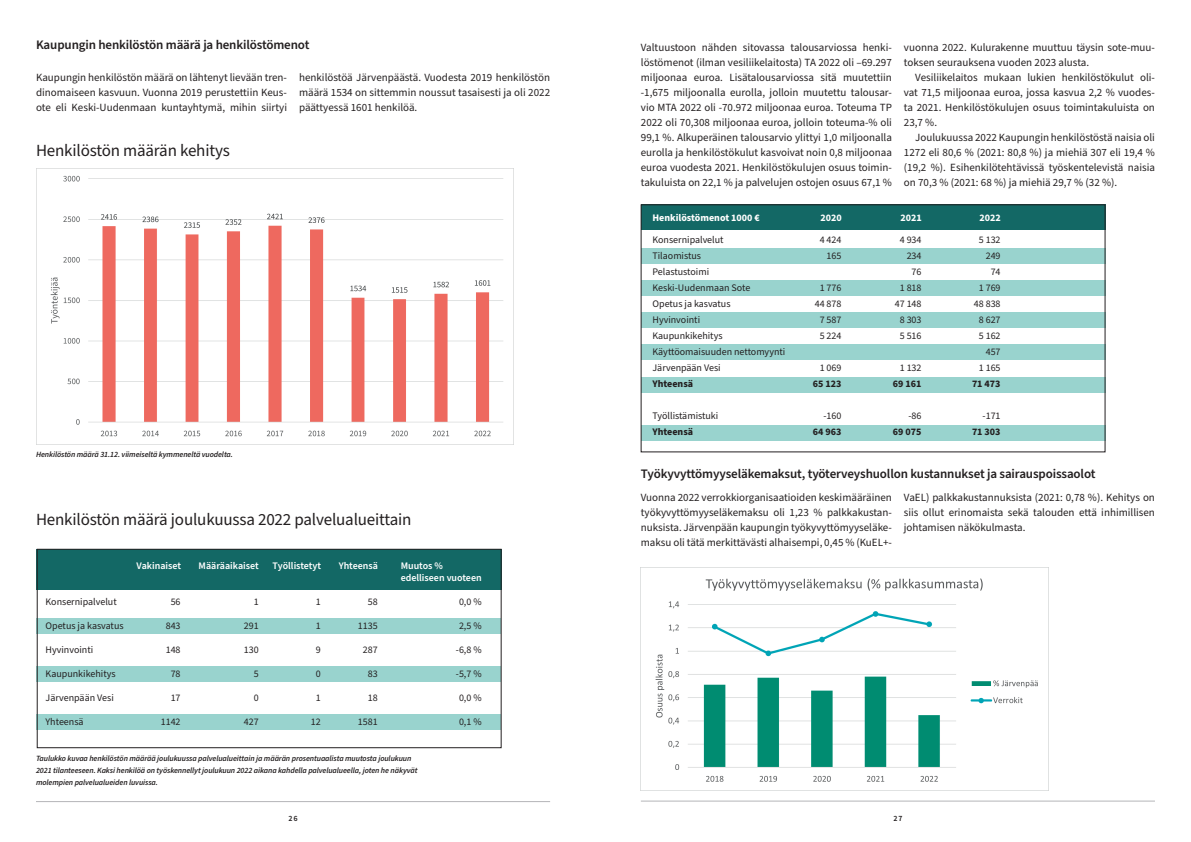
<style>
.page{position:relative;width:1191px;height:842px;background:#fff}
.page>*{position:absolute;margin:0;border:0;box-sizing:border-box;transform-origin:0 0}
.t1{font:17px "Source Sans Pro";letter-spacing:-.01em;color:#231f20}
.t2{font:600 13px "Source Sans Pro";letter-spacing:-.01em;color:#231f20}
.t3{font:11px/15px "Source Sans Pro";color:#231f20;text-align:justify}
.t4{font:10px "Source Sans Pro";color:#231f20}
.t5{font:600 10px/12px "Source Sans Pro";color:#fff}
.t6{font:700 10px "Source Sans Pro";color:#231f20}
.t7{font:700 10px "Source Sans Pro";color:#fff}
.t8{font:italic 600 8px/12px "Source Sans Pro";letter-spacing:-.01em;color:#231f20}
.t9{font:600 8px "Source Sans Pro";color:#231f20}
</style>
<div class="page">
<hr style="left:36px;top:801px;width:514px;height:1px;background:#b4b5b8">
<hr style="left:641px;top:801px;width:514px;height:1px;background:#b4b5b8">
<div style="left:36px;top:549px;width:465px;height:41px;background:#136865"></div>
<div style="left:37px;top:714px;width:464px;height:15px;background:#99d3ce"></div>
<div style="left:37px;top:667px;width:464px;height:15px;background:#99d3ce"></div>
<div style="left:37px;top:618px;width:464px;height:16px;background:#99d3ce"></div>
<div style="left:37px;top:549px;width:464px;height:199px;border:1px solid #231f20"></div>
<div style="left:641px;top:205px;width:464px;height:25px;background:#136865"></div>
<div style="left:641px;top:249px;width:464px;height:15px;background:#99d3ce"></div>
<div style="left:641px;top:377px;width:464px;height:15px;background:#99d3ce"></div>
<div style="left:641px;top:425px;width:464px;height:15px;background:#99d3ce"></div>
<div style="left:641px;top:345px;width:464px;height:15px;background:#99d3ce"></div>
<div style="left:641px;top:312px;width:464px;height:16px;background:#99d3ce"></div>
<div style="left:641px;top:280px;width:464px;height:15px;background:#99d3ce"></div>
<div style="left:641px;top:205px;width:464px;height:247px;border:1px solid #231f20"></div>
<img style="left:641px;top:567px;width:407px;height:224px">
<img style="left:36px;top:168px;width:477px;height:277px">
<p class="t2" style="left:36px;top:36px;width:275px">Kaupungin henkilöstön määrä ja henkilöstömenot</p>
<p class="t3" style="left:36px;top:70px;width:252px">Kaupungin henkilöstön määrä on lähtenyt lievään tren&shy;dinomaiseen kasvuun. Vuonna 2019 perustettiin Keus&shy;ote eli Keski-Uudenmaan kuntayhtymä, mihin siirtyi</p>
<p class="t3" style="left:299px;top:70px;width:252px">henkilöstöä Järvenpäästä. Vuodesta 2019 henkilöstön määrä 1534 on sittemmin noussut tasaisesti ja oli 2022 päättyessä 1601 henkilöä.</p>
<h1 class="t1" style="left:36px;top:139px;width:195px">Henkilöstön määrän kehitys</h1>
<p class="t8" style="left:36px;top:448px;width:198px">Henkilöstön määrä 31.12. viimeiseltä kymmeneltä vuodelta.</p>
<h1 class="t1" style="left:36px;top:508px;width:377px">Henkilöstön määrä joulukuussa 2022 palvelualueittain</h1>
<p class="t5" style="left:137px;top:560px;width:46px">Vakinaiset</p>
<p class="t5" style="left:199px;top:560px;width:62px">Määräaikaiset</p>
<p class="t5" style="left:273px;top:560px;width:50px">Työllistetyt</p>
<p class="t5" style="left:339px;top:560px;width:41px">Yhteensä</p>
<p class="t5" style="left:401px;top:560px;width:83px">Muutos % edelliseen vuoteen</p>
<p class="t4" style="left:46px;top:595px;width:73px">Konsernipalvelut</p>
<p class="t4" style="left:171px;top:595px;width:11px">56</p>
<p class="t4" style="left:254px;top:595px;width:6px">1</p>
<p class="t4" style="left:316px;top:595px;width:6px">1</p>
<p class="t4" style="left:368px;top:595px;width:11px">58</p>
<p class="t4" style="left:459px;top:595px;width:24px">0,0 %</p>
<p class="t4" style="left:46px;top:619px;width:80px">Opetus ja kasvatus</p>
<p class="t4" style="left:166px;top:619px;width:16px">843</p>
<p class="t4" style="left:244px;top:619px;width:16px">291</p>
<p class="t4" style="left:316px;top:619px;width:6px">1</p>
<p class="t4" style="left:358px;top:619px;width:21px">1135</p>
<p class="t4" style="left:459px;top:619px;width:24px">2,5 %</p>
<p class="t4" style="left:46px;top:643px;width:49px">Hyvinvointi</p>
<p class="t4" style="left:166px;top:643px;width:16px">148</p>
<p class="t4" style="left:244px;top:643px;width:16px">130</p>
<p class="t4" style="left:316px;top:643px;width:6px">9</p>
<p class="t4" style="left:363px;top:643px;width:16px">287</p>
<p class="t4" style="left:456px;top:643px;width:27px">-6,8 %</p>
<p class="t4" style="left:46px;top:667px;width:72px">Kaupunkikehitys</p>
<p class="t4" style="left:171px;top:667px;width:11px">78</p>
<p class="t4" style="left:254px;top:667px;width:6px">5</p>
<p class="t4" style="left:316px;top:667px;width:6px">0</p>
<p class="t4" style="left:368px;top:667px;width:11px">83</p>
<p class="t4" style="left:456px;top:667px;width:27px">-5,7 %</p>
<p class="t4" style="left:46px;top:691px;width:70px">Järvenpään Vesi</p>
<p class="t4" style="left:171px;top:691px;width:11px">17</p>
<p class="t4" style="left:254px;top:691px;width:6px">0</p>
<p class="t4" style="left:316px;top:691px;width:6px">1</p>
<p class="t4" style="left:368px;top:691px;width:11px">18</p>
<p class="t4" style="left:459px;top:691px;width:24px">0,0 %</p>
<p class="t4" style="left:46px;top:715px;width:40px">Yhteensä</p>
<p class="t4" style="left:161px;top:715px;width:21px">1142</p>
<p class="t4" style="left:244px;top:715px;width:16px">427</p>
<p class="t4" style="left:311px;top:715px;width:11px">12</p>
<p class="t4" style="left:358px;top:715px;width:21px">1581</p>
<p class="t4" style="left:459px;top:715px;width:24px">0,1 %</p>
<p class="t8" style="left:36px;top:752px;width:383px">Taulukko kuvaa henkilöstön määrää joulukuussa palvelualueittain ja määrän prosentuaalista muutosta joulukuun<br>2021 tilanteeseen. Kaksi henkilöä on työskennellyt joulukuun 2022 aikana kahdella palvelualueella, joten he näkyvät molempien palvelualueiden luvuissa.</p>
<p class="t3" style="left:641px;top:40px;width:252px">Valtuustoon nähden sitovassa talousarviossa henki&shy;löstömenot (ilman vesiliikelaitosta) TA 2022 oli –69.297 miljoonaa euroa. Lisätalousarviossa sitä muutettiin -1,675 miljoonalla eurolla, jolloin muutettu talousar&shy;vio MTA 2022 oli -70.972 miljoonaa euroa. Toteuma TP 2022 oli 70,308 miljoonaa euroa, jolloin toteuma-% oli 99,1 %. Alkuperäinen talousarvio ylittyi 1,0 miljoonalla eurolla ja henkilöstökulut kasvoivat noin 0,8 miljoonaa euroa vuodesta 2021. Henkilöstökulujen osuus toimin&shy;takuluista on 22,1 % ja palvelujen ostojen osuus 67,1 %</p>
<p class="t3" style="left:904px;top:40px;width:252px">vuonna 2022. Kulurakenne muuttuu täysin sote-muu&shy;toksen seurauksena vuoden 2023 alusta.</p>
<p class="t3" style="left:904px;top:70px;width:252px;text-indent:11px">Vesiliikelaitos mukaan lukien henkilöstökulut oli&shy;vat 71,5 miljoonaa euroa, jossa kasvua 2,2 % vuodes&shy;ta 2021. Henkilöstökulujen osuus toimintakuluista on 23,7 %.</p>
<p class="t3" style="left:904px;top:130px;width:252px;text-indent:11px">Joulukuussa 2022 Kaupungin henkilöstöstä naisia oli 1272 eli 80,6 % (2021: 80,8 %) ja miehiä 307 eli 19,4 % (19,2 %). Esihenkilötehtävissä työskentelevistä naisia on 70,3 % (2021: 68 %) ja miehiä 29,7 % (32 %).</p>
<p class="t7" style="left:652px;top:211px;width:109px">Henkilöstömenot 1000 €</p>
<p class="t7" style="left:820px;top:211px;width:23px">2020</p>
<p class="t7" style="left:900px;top:211px;width:23px">2021</p>
<p class="t7" style="left:979px;top:211px;width:23px">2022</p>
<p class="t4" style="left:652px;top:233px;width:73px">Konsernipalvelut</p>
<p class="t4" style="left:819px;top:233px;width:23px">4 424</p>
<p class="t4" style="left:899px;top:233px;width:23px">4 934</p>
<p class="t4" style="left:978px;top:233px;width:23px">5 132</p>
<p class="t4" style="left:652px;top:249px;width:50px">Tilaomistus</p>
<p class="t4" style="left:826px;top:249px;width:16px">165</p>
<p class="t4" style="left:906px;top:249px;width:16px">234</p>
<p class="t4" style="left:985px;top:249px;width:16px">249</p>
<p class="t4" style="left:652px;top:265px;width:58px">Pelastustoimi</p>
<p class="t4" style="left:911px;top:265px;width:11px">76</p>
<p class="t4" style="left:990px;top:265px;width:11px">74</p>
<p class="t4" style="left:652px;top:281px;width:99px">Keski-Uudenmaan Sote</p>
<p class="t4" style="left:819px;top:281px;width:23px">1 776</p>
<p class="t4" style="left:899px;top:281px;width:23px">1 818</p>
<p class="t4" style="left:978px;top:281px;width:23px">1 769</p>
<p class="t4" style="left:652px;top:297px;width:80px">Opetus ja kasvatus</p>
<p class="t4" style="left:814px;top:297px;width:28px">44 878</p>
<p class="t4" style="left:894px;top:297px;width:28px">47 148</p>
<p class="t4" style="left:973px;top:297px;width:28px">48 838</p>
<p class="t4" style="left:652px;top:313px;width:49px">Hyvinvointi</p>
<p class="t4" style="left:819px;top:313px;width:23px">7 587</p>
<p class="t4" style="left:899px;top:313px;width:23px">8 303</p>
<p class="t4" style="left:978px;top:313px;width:23px">8 627</p>
<p class="t4" style="left:652px;top:329px;width:72px">Kaupunkikehitys</p>
<p class="t4" style="left:819px;top:329px;width:23px">5 224</p>
<p class="t4" style="left:899px;top:329px;width:23px">5 516</p>
<p class="t4" style="left:978px;top:329px;width:23px">5 162</p>
<p class="t4" style="left:652px;top:345px;width:134px">Käyttöomaisuuden nettomyynti</p>
<p class="t4" style="left:985px;top:345px;width:16px">457</p>
<p class="t4" style="left:652px;top:361px;width:70px">Järvenpään Vesi</p>
<p class="t4" style="left:819px;top:361px;width:23px">1 069</p>
<p class="t4" style="left:899px;top:361px;width:23px">1 132</p>
<p class="t4" style="left:978px;top:361px;width:23px">1 165</p>
<p class="t6" style="left:652px;top:377px;width:42px">Yhteensä</p>
<p class="t6" style="left:813px;top:377px;width:30px">65 123</p>
<p class="t6" style="left:893px;top:377px;width:30px">69 161</p>
<p class="t6" style="left:972px;top:377px;width:30px">71 473</p>
<p class="t4" style="left:652px;top:409px;width:67px">Työllistämistuki</p>
<p class="t4" style="left:823px;top:409px;width:20px">-160</p>
<p class="t4" style="left:908px;top:409px;width:15px">-86</p>
<p class="t4" style="left:982px;top:409px;width:20px">-171</p>
<p class="t6" style="left:652px;top:425px;width:42px">Yhteensä</p>
<p class="t6" style="left:813px;top:425px;width:30px">64 963</p>
<p class="t6" style="left:893px;top:425px;width:30px">69 075</p>
<p class="t6" style="left:972px;top:425px;width:30px">71 303</p>
<p class="t2" style="left:641px;top:465px;width:456px">Työkyvyttömyyseläkemaksut, työterveyshuollon kustannukset ja sairauspoissaolot</p>
<p class="t3" style="left:641px;top:490px;width:252px">Vuonna 2022 verrokkiorganisaatioiden keskimääräinen työkyvyttömyyseläkemaksu oli 1,23 % palkkakustan&shy;nuksista. Järvenpään kaupungin työkyvyttömyyseläke&shy;maksu oli tätä merkittävästi alhaisempi, 0,45 % (KuEL+-</p>
<p class="t3" style="left:904px;top:490px;width:252px">VaEL) palkkakustannuksista (2021: 0,78 %). Kehitys on siis ollut erinomaista sekä talouden että inhimillisen johtamisen näkökulmasta.</p>
<p class="t9" style="left:288px;top:812px;width:11px">26</p>
<p class="t9" style="left:893px;top:812px;width:10px">27</p>
</div>
